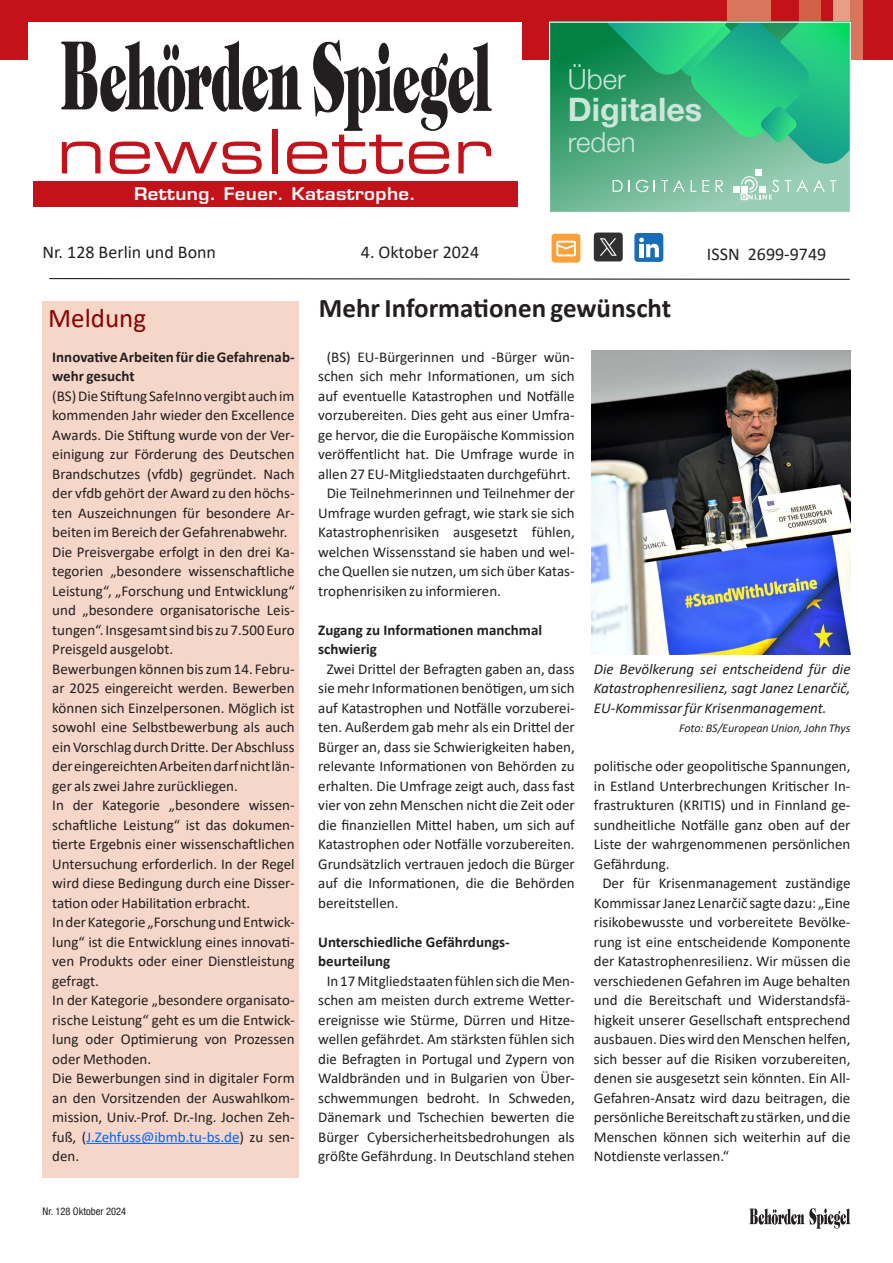
<style>
.page{position:relative;width:893px;height:1263px;background:#fff}
.page>*{position:absolute;margin:0;border:0;box-sizing:border-box;transform-origin:0 0}
.t1{font:61.5px "Eurostile Extended Two";letter-spacing:.01em;color:#c4121a}
.t2{font:700 32.25px "Helvetica Neue LT Pro";color:#cce6da}
.t3{font:300 27.75px "Helvetica Neue LT Pro";color:#cce6da}
.Head_newsletter{font:700 27px "Calibri";color:#231f20}
.t4{font:27px "Calibri";color:#8b0202}
.Zwischenüberschrift{font:18px "Calibri";color:#231f20}
.t5{font:600 16.95px "Eurostile";letter-spacing:.02em;color:#fff;scale:1.1 1}
.fliesstext_newsletter{font:15px/19.5px "Calibri";color:#231f20;text-align:justify}
.Head_meldung_newsl{font:15px/19.5px "Calibri";color:#231f20;text-align:justify}
.bildunterschrift{font:italic 15px/19.5px "Calibri";color:#231f20;text-align:justify}
.Zwischenüberschrift-2{font:700 15px/19.5px "Calibri";color:#231f20}
.Head_meldung_newsl-2{font:700 15px/19.5px "Calibri";color:#231f20}
.bildunterschrift-2{font:italic 12px "Calibri";color:#231f20}
.t6{font:condensed 10.5px "Helvetica Neue LT Pro";color:#231f20}
.s1{color:#06f}
</style>
<div class="page">
<div style="left:0;top:0;width:893px;height:60px;background:#c4121a"></div>
<div style="left:799px;top:0;width:21px;height:60px;background:#d36146"></div>
<div style="left:727px;top:0;width:43px;height:60px;background:#d9755a"></div>
<div style="left:833px;top:0;width:24px;height:60px;background:#e69e85"></div>
<div style="left:850px;top:0;width:13px;height:60px;background:#d9755a"></div>
<svg style="left:749px;top:1208px;width:101px;height:21px"></svg>
<svg style="left:49px;top:278px;width:801px;height:2px;background:#828080"></svg>
<div style="left:28px;top:22px;width:494px;height:199px;background:#fff"></div>
<svg style="left:61px;top:40px;width:431px;height:91px"></svg>
<div style="left:33px;top:182px;width:484px;height:25px;background:#c4121a"></div>
<svg style="left:549px;top:22px;width:302px;height:190px;background:#48b687"></svg>
<img style="left:592px;top:351px;width:258px;height:303px">
<svg style="left:551px;top:233px;width:30px;height:30px"></svg>
<div style="left:551px;top:234px;width:29px;height:29px;background:#f9a03a;border-radius:3px"></div>
<svg style="left:556px;top:241px;width:20px;height:15px"></svg>
<svg style="left:593px;top:232px;width:30px;height:30px"></svg>
<div style="left:594px;top:233px;width:29px;height:28px;background:#312f30;border-radius:3px"></div>
<svg style="left:600px;top:238px;width:17px;height:18px"></svg>
<svg style="left:634px;top:233px;width:30px;height:29px"></svg>
<div style="left:634px;top:233px;width:29px;height:29px;background:#196db4;border-radius:3px"></div>
<svg style="left:639px;top:238px;width:20px;height:19px"></svg>
<div style="left:43px;top:301px;width:256px;height:877px;background:#f5d6c8"></div>
<hr style="left:86px;top:1143px;width:153px;height:1px;background:#06f">
<p class="t1" style="left:57px;top:109px;width:437px">newsletter</p>
<p class="t5" style="left:134px;top:183px;width:258px">Rettung. Feuer. Katastrophe.</p>
<p class="t3" style="left:568px;top:62px;width:59px">Über</p>
<p class="t2" style="left:568px;top:90px;width:136px">Digitales</p>
<p class="t3" style="left:568px;top:125px;width:69px">reden</p>
<p class="Zwischenüberschrift" style="left:43px;top:240px;width:175px">Nr. 128 Berlin und Bonn</p>
<p class="Zwischenüberschrift" style="left:361px;top:240px;width:120px">4. Oktober 2024</p>
<p class="Zwischenüberschrift" style="left:707px;top:242px;width:121px">ISSN 2699-9749</p>
<p class="t4" style="left:48px;top:299px;width:99px">Meldung</p>
<p class="Head_meldung_newsl-2" style="left:52px;top:347px;width:244px">Innovative Arbeiten für die Gefahrenab&shy;wehr gesucht</p>
<p class="Head_meldung_newsl" style="left:52px;top:385px;width:244px">(BS) Die Stiftung SafeInno vergibt auch im kommenden Jahr wieder den Excellence Awards. Die Stiftung wurde von der Ver&shy;einigung zur Förderung des Deutschen Brandschutzes (vfdb) gegründet. Nach der vfdb gehört der Award zu den höchs&shy;ten Auszeichnungen für besondere Ar&shy;beiten im Bereich der Gefahrenabwehr.</p>
<p class="Head_meldung_newsl" style="left:52px;top:541px;width:244px">Die Preisvergabe erfolgt in den drei Ka&shy;tegorien „besondere wissenschaftliche Leistung“, „Forschung und Entwicklung“ und „besondere organisatorische Leis&shy;tungen“. Insgesamt sind bis zu 7.500 Euro Preisgeld ausgelobt.</p>
<p class="Head_meldung_newsl" style="left:52px;top:658px;width:244px">Bewerbungen können bis zum 14. Febru&shy;ar 2025 eingereicht werden. Bewerben können sich Einzelpersonen. Möglich ist sowohl eine Selbstbewerbung als auch ein Vorschlag durch Dritte. Der Abschluss der eingereichten Arbeiten darf nicht län&shy;ger als zwei Jahre zurückliegen.</p>
<p class="Head_meldung_newsl" style="left:52px;top:795px;width:244px">In der Kategorie „besondere wissen&shy;schaftliche Leistung“ ist das dokumen&shy;tierte Ergebnis einer wissenschaftlichen Untersuchung erforderlich. In der Regel wird diese Bedingung durch eine Disser&shy;tation oder Habilitation erbracht.</p>
<p class="Head_meldung_newsl" style="left:52px;top:912px;width:244px">In der Kategorie „Forschung und Entwick&shy;lung“ ist die Entwicklung eines innovati&shy;ven Produkts oder einer Dienstleistung gefragt.</p>
<p class="Head_meldung_newsl" style="left:52px;top:990px;width:244px">In der Kategorie „besondere organisato&shy;rische Leistung“ geht es um die Entwick&shy;lung oder Optimierung von Prozessen oder Methoden.</p>
<p class="Head_meldung_newsl" style="left:52px;top:1068px;width:244px">Die Bewerbungen sind in digitaler Form an den Vorsitzenden der Auswahlkom&shy;mission, Univ.-Prof. Dr.-Ing. Jochen Zeh&shy;fuß, (<span class="s1">J.Zehfuss@ibmb.tu-bs.de</span>) zu sen&shy;den.</p>
<p class="t6" style="left:43px;top:1205px;width:85px">Nr. 128 Oktober 2024</p>
<p class="Head_newsletter" style="left:319px;top:289px;width:354px">Mehr Informationen gewünscht</p>
<p class="fliesstext_newsletter" style="left:318px;top:346px;width:258px;text-align:center">(BS) EU-Bürgerinnen und -Bürger wün&shy;schen sich mehr Informationen, um sich auf eventuelle Katastrophen und Notfälle vorzubereiten. Dies geht aus einer Umfra&shy;ge hervor, die die Europäische Kommission veröffentlicht hat. Die Umfrage wurde in allen 27 EU-Mitgliedstaaten durchgeführt.</p>
<p class="fliesstext_newsletter" style="left:318px;top:483px;width:258px;text-indent:9px">Die Teilnehmerinnen und Teilnehmer der Umfrage wurden gefragt, wie stark sie sich Katastrophenrisiken ausgesetzt fühlen, welchen Wissensstand sie haben und wel&shy;che Quellen sie nutzen, um sich über Katas&shy;trophenrisiken zu informieren.</p>
<p class="Zwischenüberschrift-2" style="left:318px;top:620px;width:225px">Zugang zu Informationen manchmal schwierig</p>
<p class="fliesstext_newsletter" style="left:318px;top:658px;width:258px;text-indent:9px">Zwei Drittel der Befragten gaben an, dass sie mehr Informationen benötigen, um sich auf Katastrophen und Notfälle vorzuberei&shy;ten. Außerdem gab mehr als ein Drittel der Bürger an, dass sie Schwierigkeiten haben, relevante Informationen von Behörden zu erhalten. Die Umfrage zeigt auch, dass fast vier von zehn Menschen nicht die Zeit oder die finanziellen Mittel haben, um sich auf Katastrophen oder Notfälle vorzubereiten.<br>Grundsätzlich vertrauen jedoch die Bürger auf die Informationen, die die Behörden bereitstellen.</p>
<p class="Zwischenüberschrift-2" style="left:318px;top:932px;width:193px">Unterschiedliche Gefährdungs&shy;beurteilung</p>
<p class="fliesstext_newsletter" style="left:318px;top:970px;width:258px;text-align:center">In 17 Mitgliedstaaten fühlen sich die Men&shy;schen am meisten durch extreme Wetter&shy;ereignisse wie Stürme, Dürren und Hitze&shy;wellen gefährdet. Am stärksten fühlen sich die Befragten in Portugal und Zypern von Waldbränden und in Bulgarien von Über&shy;schwemmungen bedroht. In Schweden, Dänemark und Tschechien bewerten die Bürger Cybersicherheitsbedrohungen als größte Gefährdung. In Deutschland stehen</p>
<p class="bildunterschrift" style="left:594px;top:658px;width:258px">Die Bevölkerung sei entscheidend für die Katastrophenresilienz, sagt Janez Lenarčič, EU-Kommissar für Krisenmanagement.</p>
<p class="bildunterschrift-2" style="left:679px;top:720px;width:173px">Foto: BS/European Union, John Thys</p>
<p class="fliesstext_newsletter" style="left:594px;top:756px;width:258px">politische oder geopolitische Spannungen, in Estland Unterbrechungen Kritischer In&shy;frastrukturen (KRITIS) und in Finnland ge&shy;sundheitliche Notfälle ganz oben auf der Liste der wahrgenommenen persönlichen Gefährdung.</p>
<p class="fliesstext_newsletter" style="left:594px;top:873px;width:258px;text-indent:9px">Der für Krisenmanagement zuständige Kommissar Janez Lenarčič sagte dazu: „Eine risikobewusste und vorbereitete Bevölke&shy;rung ist eine entscheidende Komponente der Katastrophenresilienz. Wir müssen die verschiedenen Gefahren im Auge behalten und die Bereitschaft und Widerstandsfä&shy;higkeit unserer Gesellschaft entsprechend ausbauen. Dies wird den Menschen helfen, sich besser auf die Risiken vorzubereiten, denen sie ausgesetzt sein könnten. Ein All-Gefahren-Ansatz wird dazu beitragen, die persönliche Bereitschaft zu stärken, und die Menschen können sich weiterhin auf die Notdienste verlassen.“</p>
</div>
